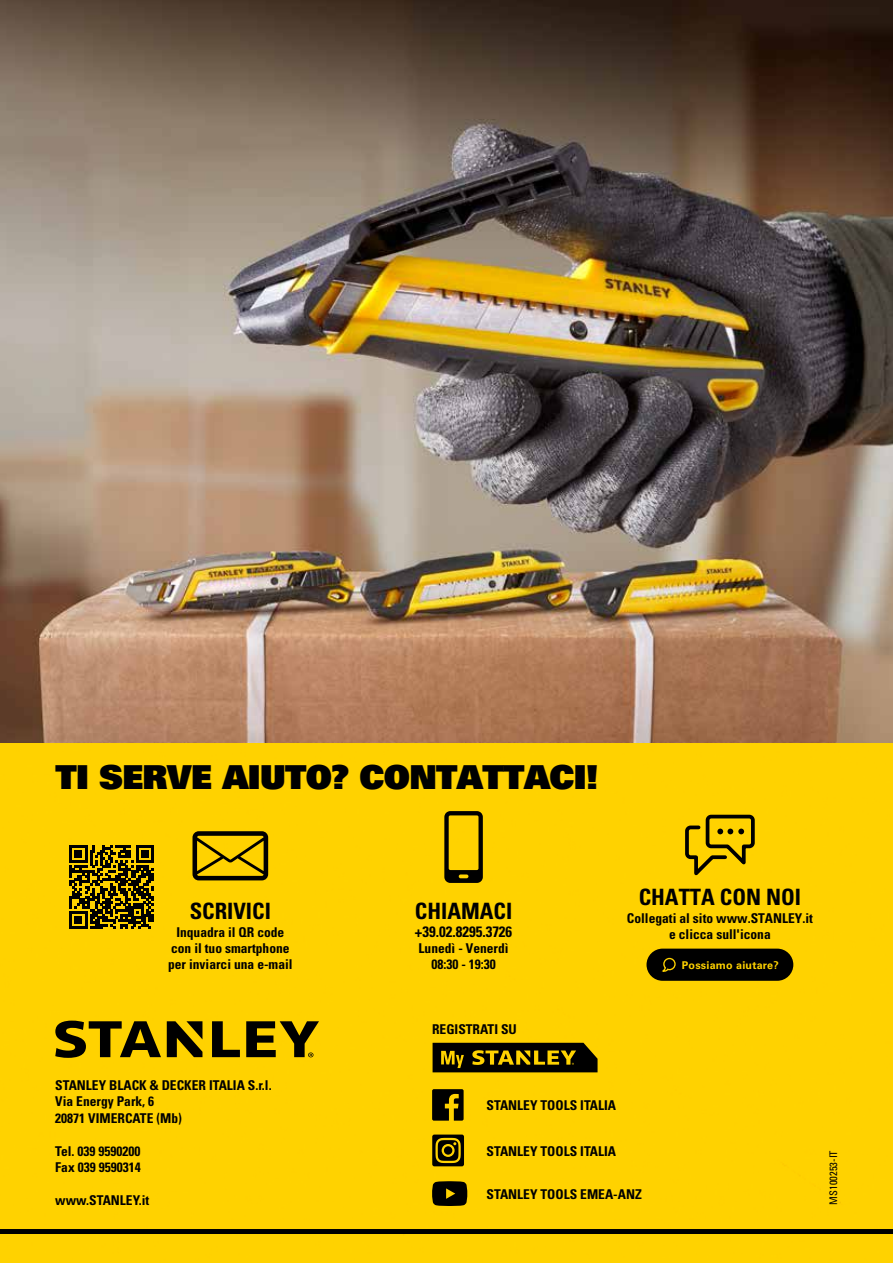
<style>
.page{position:relative;width:893px;height:1263px;background:#fff}
.page>*{position:absolute;margin:0;border:0;box-sizing:border-box;transform-origin:0 0}
.t1{font:33px "Univers LT Std X Black";letter-spacing:-.02em;color:#000}
.t2{font:700 condensed 22.5px "Univers LT Std";color:#000}
.t3{font:700 condensed 15px "Univers LT Std";color:#000}
.t4{font:700 condensed 13.5px/16.2px "Univers LT Std";color:#000;text-align:center}
.t5{font:700 10.65px "Univers LT Std";letter-spacing:.02em;color:#ffd300}
.t6{font:condensed 10.5px "Univers LT Std";color:#000}
</style>
<div class="page">
<div style="left:0;top:742px;width:893px;height:521px;background:#ffd200"></div>
<svg style="left:167px;top:1021px;width:35px;height:36px"></svg>
<svg style="left:212px;top:1021px;width:28px;height:36px"></svg>
<svg style="left:55px;top:1020px;width:106px;height:38px;background:#7f6900"></svg>
<svg style="left:246px;top:1021px;width:73px;height:36px;background:#7b6500"></svg>
<svg style="left:432px;top:1089px;width:32px;height:32px"></svg>
<svg style="left:433px;top:1043px;width:165px;height:29px;background:#372d00"></svg>
<svg style="left:444px;top:811px;width:39px;height:72px;background:#9d8100"></svg>
<svg style="left:192px;top:831px;width:76px;height:49px;background:#a08300"></svg>
<svg style="left:69px;top:845px;width:85px;height:84px;background:#625100"></svg>
<div style="left:432px;top:1134px;width:32px;height:32px;background:#000;border-radius:2px"></div>
<svg style="left:435px;top:1138px;width:26px;height:25px"></svg>
<img style="left:0;top:0;width:893px;height:742px">
<div style="left:646px;top:949px;width:147px;height:32px;background:#000;border-radius:16px"></div>
<svg style="left:662px;top:957px;width:14px;height:15px"></svg>
<svg style="left:683px;top:813px;width:74px;height:69px;background:#c9a500"></svg>
<hr style="left:0;top:1229px;width:893px;height:4px;background:#000">
<svg style="left:432px;top:1181px;width:35px;height:25px"></svg>
<h1 class="t1" style="left:55px;top:756px;width:544px">TI SERVE AIUTO? CONTATTACI!</h1>
<h2 class="t2" style="left:190px;top:897px;width:83px">SCRIVICI</h2>
<p class="t4" style="left:168px;top:924px;width:126px">Inquadra il QR code con il tuo smartphone per inviarci una e-mail</p>
<p class="t4" style="left:55px;top:1076px;width:218px;text-align:left">STANLEY BLACK &amp; DECKER ITALIA S.r.l.<br>Via Energy Park, 6<br>20871 VIMERCATE (Mb)</p>
<p class="t4" style="left:55px;top:1142px;width:87px;text-align:left">Tel. 039 9590200<br>Fax 039 9590314</p>
<p class="t4" style="left:55px;top:1192px;width:95px">www.STANLEY.it</p>
<h2 class="t2" style="left:415px;top:897px;width:99px">CHIAMACI</h2>
<p class="t3" style="left:415px;top:922px;width:99px">+39.02.8295.3726</p>
<p class="t4" style="left:419px;top:940px;width:91px">Lunedì - Venerdì<br>08:30 - 19:30</p>
<p class="t4" style="left:432px;top:1021px;width:86px">REGISTRATI SU</p>
<h2 class="t2" style="left:639px;top:883px;width:164px">CHATTA CON NOI</h2>
<p class="t4" style="left:627px;top:910px;width:188px">Collegati al sito www.STANLEY.it e clicca sull'icona</p>
<p class="t5" style="left:682px;top:959px;width:98px">Possiamo aiutare?</p>
<p class="t4" style="left:487px;top:1097px;width:131px">STANLEY TOOLS ITALIA</p>
<p class="t4" style="left:487px;top:1143px;width:131px">STANLEY TOOLS ITALIA</p>
<p class="t4" style="left:487px;top:1186px;width:157px">STANLEY TOOLS EMEA-ANZ</p>
<p class="t6" style="left:827px;top:1204px;width:56px;rotate:-90deg">MS100253-IT</p>
</div>
